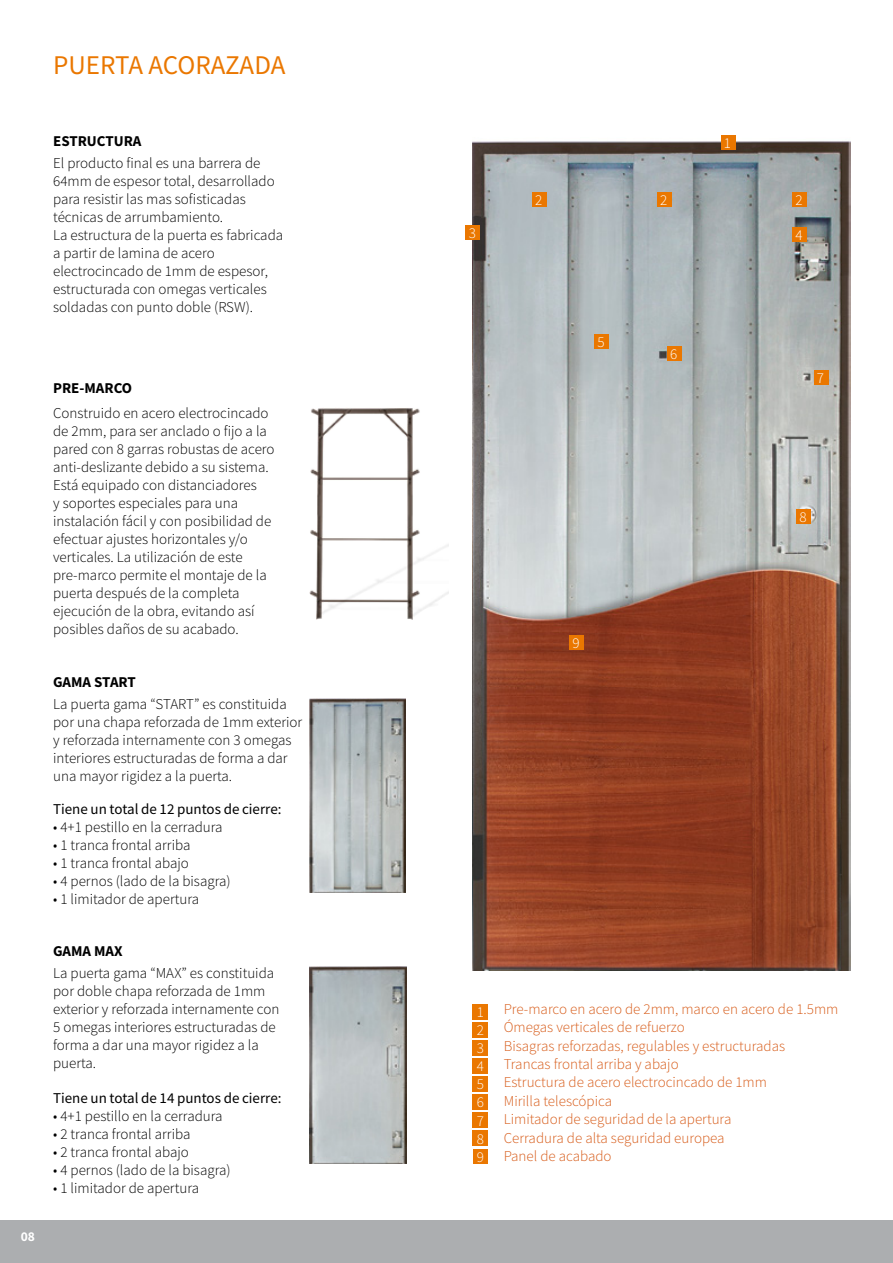
<style>
.page{position:relative;width:893px;height:1263px;background:#fff}
.page>*{position:absolute;margin:0;border:0;box-sizing:border-box;transform-origin:0 0}
.t1{font:27px "Source Sans Pro";letter-spacing:-.005em;color:#ea7700}
.t2{font:300 15px/18px "Source Sans Pro";color:#000}
.t3{font:300 15px/18.5px "Source Sans Pro";color:#d75b18}
.t4{font:15px "Source Sans Pro";color:#000}
.t5{font:700 15px "Source Sans Pro";color:#000}
.t6{font:300 15px/18.1px "Source Sans Pro";color:#fff;text-align:justify}
.t7{font:700 13.5px "Source Sans Pro";color:#fff}
</style>
<div class="page">
<img style="left:309px;top:698px;width:96px;height:195px">
<img style="left:309px;top:967px;width:97px;height:196px">
<img style="left:309px;top:408px;width:140px;height:212px">
<img style="left:473px;top:141px;width:377px;height:829px">
<div style="left:569px;top:634px;width:15px;height:15px;background:#ea7700"></div>
<div style="left:796px;top:509px;width:15px;height:15px;background:#ea7700"></div>
<div style="left:814px;top:370px;width:15px;height:15px;background:#ea7700"></div>
<div style="left:667px;top:346px;width:15px;height:15px;background:#ea7700"></div>
<div style="left:594px;top:334px;width:15px;height:15px;background:#ea7700"></div>
<div style="left:465px;top:225px;width:15px;height:15px;background:#ea7700"></div>
<div style="left:792px;top:227px;width:15px;height:15px;background:#ea7700"></div>
<div style="left:792px;top:192px;width:15px;height:15px;background:#ea7700"></div>
<div style="left:657px;top:192px;width:15px;height:15px;background:#ea7700"></div>
<div style="left:721px;top:135px;width:15px;height:15px;background:#ea7700"></div>
<div style="left:532px;top:192px;width:15px;height:15px;background:#ea7700"></div>
<div style="left:473px;top:1004px;width:15px;height:15px;background:#ea7700"></div>
<div style="left:473px;top:1022px;width:15px;height:15px;background:#ea7700"></div>
<div style="left:473px;top:1040px;width:15px;height:15px;background:#ea7700"></div>
<div style="left:473px;top:1058px;width:15px;height:15px;background:#ea7700"></div>
<div style="left:473px;top:1076px;width:15px;height:15px;background:#ea7700"></div>
<div style="left:473px;top:1094px;width:15px;height:15px;background:#ea7700"></div>
<div style="left:473px;top:1112px;width:15px;height:15px;background:#ea7700"></div>
<div style="left:473px;top:1130px;width:15px;height:15px;background:#ea7700"></div>
<div style="left:473px;top:1149px;width:15px;height:14px;background:#ea7700"></div>
<div style="left:0;top:1220px;width:893px;height:43px;background:#acaeb0"></div>
<h1 class="t1" style="left:53px;top:48px;width:234px">PUERTA ACORAZADA</h1>
<p class="t5" style="left:53px;top:131px;width:90px">ESTRUCTURA</p>
<p class="t2" style="left:53px;top:154px;width:232px">El producto final es una barrera de 64mm de espesor total, desarrollado para resistir las mas sofisticadas técnicas de arrumbamiento.<br>La estructura de la puerta es fabricada a partir de lamina de acero electrocincado de 1mm de espesor, estructurada con omegas verticales soldadas con punto doble (RSW).</p>
<p class="t7" style="left:21px;top:1227px;width:16px">08</p>
<p class="t5" style="left:53px;top:377px;width:80px">PRE-MARCO</p>
<p class="t2" style="left:53px;top:404px;width:223px">Construido en acero electrocincado de 2mm, para ser anclado o fijo a la pared con 8 garras robustas de acero anti-deslizante debido a su sistema.<br>Está equipado con distanciadores<br>y soportes especiales para una instalación fácil y con posibilidad de efectuar ajustes horizontales y/o verticales. La utilización de este pre-marco permite el montaje de la puerta después de la completa ejecución de la obra, evitando así posibles daños de su acabado.</p>
<p class="t5" style="left:53px;top:672px;width:84px">GAMA START</p>
<p class="t2" style="left:53px;top:695px;width:251px">La puerta gama “START” es constituida por una chapa reforzada de 1mm exterior y reforzada internamente con 3 omegas interiores estructuradas de forma a dar una mayor rigidez a la puerta.</p>
<p class="t4" style="left:53px;top:800px;width:230px">Tiene un total de 12 puntos de cierre:</p>
<p class="t2" style="left:53px;top:818px;width:171px">• 4+1 pestillo en la cerradura</p>
<p class="t2" style="left:53px;top:836px;width:139px">• 1 tranca frontal arriba</p>
<p class="t2" style="left:53px;top:854px;width:137px">• 1 tranca frontal abajo</p>
<p class="t2" style="left:53px;top:872px;width:179px">• 4 pernos (lado de la bisagra)</p>
<p class="t2" style="left:53px;top:890px;width:148px">• 1 limitador de apertura</p>
<p class="t5" style="left:53px;top:940px;width:71px">GAMA MAX</p>
<p class="t2" style="left:53px;top:964px;width:228px">La puerta gama “MAX” es constituida por doble chapa reforzada de 1mm exterior y reforzada internamente con<br>5 omegas interiores estructuradas de forma a dar una mayor rigidez a la puerta.</p>
<p class="t4" style="left:53px;top:1089px;width:230px">Tiene un total de 14 puntos de cierre:</p>
<p class="t2" style="left:53px;top:1107px;width:171px">• 4+1 pestillo en la cerradura</p>
<p class="t2" style="left:53px;top:1125px;width:139px">• 2 tranca frontal arriba</p>
<p class="t2" style="left:53px;top:1143px;width:137px">• 2 tranca frontal abajo</p>
<p class="t2" style="left:53px;top:1161px;width:179px">• 4 pernos (lado de la bisagra)</p>
<p class="t2" style="left:53px;top:1179px;width:148px">• 1 limitador de apertura</p>
<p class="t6" style="left:535px;top:191px;width:9px">2</p>
<p class="t6" style="left:724px;top:134px;width:9px">1</p>
<p class="t6" style="left:660px;top:191px;width:9px">2</p>
<p class="t6" style="left:795px;top:191px;width:9px">2</p>
<p class="t6" style="left:469px;top:224px;width:9px">3</p>
<p class="t6" style="left:795px;top:226px;width:9px">4</p>
<p class="t6" style="left:597px;top:333px;width:9px">5</p>
<p class="t6" style="left:670px;top:345px;width:9px">6</p>
<p class="t6" style="left:573px;top:633px;width:9px">9</p>
<p class="t6" style="left:817px;top:369px;width:9px">7</p>
<p class="t6" style="left:799px;top:508px;width:9px">8</p>
<p class="t6" style="left:477px;top:1003px;width:9px">1<br>2<br>3<br>4<br>5<br>6<br>7<br>8<br>9</p>
<p class="t3" style="left:504px;top:999px;width:336px">Pre-marco en acero de 2mm, marco en acero de 1.5mm Ómegas verticales de refuerzo<br>Bisagras reforzadas, regulables y estructuradas<br>Trancas frontal arriba y abajo<br>Estructura de acero electrocincado de 1mm<br>Mirilla telescópica<br>Limitador de seguridad de la apertura<br>Cerradura de alta seguridad europea<br>Panel de acabado</p>
</div>
